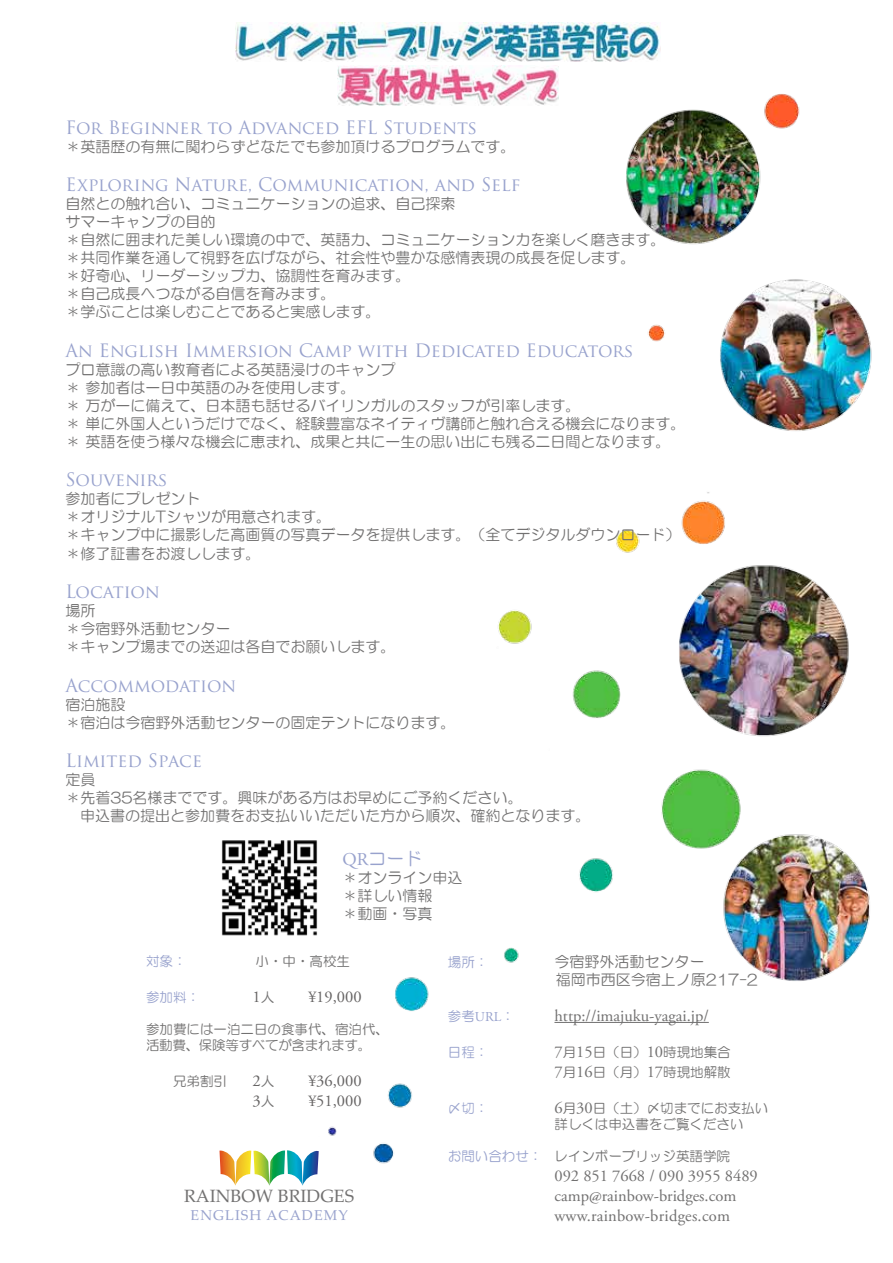
<style>
.page{position:relative;width:893px;height:1263px;background:#fff}
.page>*{position:absolute;margin:0;border:0;box-sizing:border-box;transform-origin:0 0}
.t1{font:18px "Trajan Pro";color:#98a2cd}
.t2{font:18px "HG Maru Gothic MPRO";color:#98a2cd}
.t3{font:17.85px "Palatino Linotype";color:#727171}
.t4{font:16.5px/19.8px "Adobe Garamond Pro";color:#727171}
.t5{font:16.5px "Adobe Garamond Pro";color:#666464}
.t6{font:15px/18px "HG Maru Gothic MPRO";color:#727171}
.t7{font:14.25px "Palatino Linotype";letter-spacing:.075em;color:#98a2cd}
.t8{font:13.5px/16.2px "HG Maru Gothic MPRO";color:#727171}
.t9{font:13.5px "HG Maru Gothic MPRO";color:#98a2cd}
.s1{font-family:"Adobe Garamond Pro"}
.s2{font-family:"HG Maru Gothic MPRO";font-size:13.5px;color:#727171}
.s3{font-family:"Adobe Garamond Pro";font-size:16.5px}
.s4{color:#98a2cd}
</style>
<div class="page">
<img style="left:235px;top:61px;width:637px;height:1125px">
<img style="left:221px;top:837px;width:98px;height:100px">
<hr style="left:554px;top:1022px;width:155px;height:1px;background:#727171">
<svg style="left:219px;top:1150px;width:100px;height:35px"></svg>
<img style="left:337px;top:66px;width:222px;height:40px">
<img style="left:235px;top:22px;width:426px;height:39px">
<p class="t1" style="left:65px;top:116px;width:413px">For Beginner to Advanced EFL Students</p>
<p class="t6" style="left:65px;top:137px;width:452px">＊英語歴の有無に関わらずどなたでも参加頂けるプログラムです。</p>
<p class="t1" style="left:65px;top:173px;width:457px">Exploring Nature, Communication, and Self</p>
<p class="t6" style="left:65px;top:195px;width:602px">自然との触れ合い、コミュニケーションの追求、自己探索<br>サマーキャンプの目的<br>＊自然に囲まれた美しい環境の中で、英語力、コミュニケーション力を楽しく磨きます。＊共同作業を通して視野を広げながら、社会性や豊かな感情表現の成長を促します。<br>＊好奇心、リーダーシップ力、協調性を育みます。<br>＊自己成長へつながる自信を育みます。<br>＊学ぶことは楽しむことであると実感します。</p>
<p class="t1" style="left:65px;top:339px;width:570px">An English Immersion Camp with Dedicated Educators</p>
<p class="t6" style="left:65px;top:360px;width:621px">プロ意識の高い教育者による英語浸けのキャンプ<br>＊参加者は一日中英語のみを使用します。<br>＊万が一に備えて、日本語も話せるバイリンガルのスタッフが引率します。<br>＊単に外国人というだけでなく、経験豊富なネイティヴ講師と触れ合える機会になります。＊英語を使う様々な機会に恵まれ、成果と共に一生の思い出にも残る二日間となります。</p>
<p class="t1" style="left:65px;top:468px;width:104px">Souvenirs</p>
<p class="t6" style="left:65px;top:490px;width:617px">参加者にプレゼント<br>＊オリジナルTシャツが用意されます。<br>＊キャンプ中に撮影した高画質の写真データを提供します。（全てデジタルダウンロード）＊修了証書をお渡しします。</p>
<p class="t1" style="left:65px;top:580px;width:96px">Location</p>
<p class="t6" style="left:65px;top:602px;width:332px">場所<br>＊今宿野外活動センター<br>＊キャンプ場までの送迎は各自でお願いします。</p>
<p class="t1" style="left:65px;top:674px;width:172px">Accommodation</p>
<p class="t6" style="left:65px;top:695px;width:392px">宿泊施設<br>＊宿泊は今宿野外活動センターの固定テントになります。</p>
<p class="t1" style="left:65px;top:749px;width:138px">Limited Space</p>
<p class="t6" style="left:65px;top:771px;width:31px">定員</p>
<p class="t6" style="left:65px;top:789px;width:459px">＊先着35名様までです。興味がある方はお早めにご予約ください。</p>
<p class="t6" style="left:80px;top:807px;width:512px">申込書の提出と参加費をお支払いいただいた方から順次、確約となります。</p>
<p class="t2" style="left:342px;top:849px;width:81px"><span class="s1">QR</span>コード</p>
<p class="t6" style="left:342px;top:868px;width:121px">＊オンライン申込＊詳しい情報<br>＊動画・写真</p>
<p class="t9" style="left:146px;top:954px;width:42px">対象：</p>
<p class="t8" style="left:256px;top:953px;width:96px">小・中・高校生</p>
<p class="t9" style="left:146px;top:990px;width:56px">参加料：</p>
<p class="t5" style="left:253px;top:986px;width:111px">1<span class="s2">人　　</span> ¥19,000</p>
<p class="t8" style="left:146px;top:1021px;width:245px">参加費には一泊二日の食事代、宿泊代、活動費、保険等すべてが含まれます。</p>
<p class="t8" style="left:146px;top:1073px;width:83px">　　兄弟割引</p>
<p class="t5" style="left:253px;top:1071px;width:23px">2<span class="s2">人</span></p>
<p class="t5" style="left:308px;top:1071px;width:55px">¥36,000</p>
<p class="t5" style="left:253px;top:1091px;width:23px">3<span class="s2">人</span></p>
<p class="t5" style="left:308px;top:1091px;width:55px">¥51,000</p>
<p class="t3" style="left:184px;top:1183px;width:172px">RAINBOW BRIDGES</p>
<p class="t7" style="left:191px;top:1205px;width:159px">ENGLISH ACADEMY</p>
<p class="t9" style="left:448px;top:955px;width:42px">場所：</p>
<p class="t6" style="left:554px;top:952px;width:205px">今宿野外活動センター<br>福岡市西区今宿上ノ原217-2</p>
<p class="t9" style="left:448px;top:1009px;width:68px">参考<span class="s1">URL</span>：</p>
<p class="t4" style="left:554px;top:1006px;width:156px">http://imajuku-yagai.jp/</p>
<p class="t9" style="left:448px;top:1045px;width:42px">日程：</p>
<p class="t8" style="left:554px;top:1042px;width:178px;line-height:19.8px"><span class="s3">7</span>月<span class="s3">15</span>日（日）<span class="s3">10</span>時現地集合<br><span class="s3">7</span>月<span class="s3">16</span>日（月）<span class="s3">17</span>時現地解散</p>
<p class="t9" style="left:448px;top:1101px;width:42px">〆切：</p>
<p class="t8" style="left:554px;top:1099px;width:215px"><span class="s3">6</span>月<span class="s3">30</span>日（土）〆切までにお支払い詳しくは申込書をご覧ください</p>
<p class="t8" style="left:448px;top:1148px;width:284px"><span class="s4">お問い合わせ：</span> レインボーブリッジ英語学院</p>
<p class="t4" style="left:554px;top:1166px;width:205px">092 851 7668 / 090 3955 8489 camp@rainbow-bridges.com www.rainbow-bridges.com</p>
</div>
